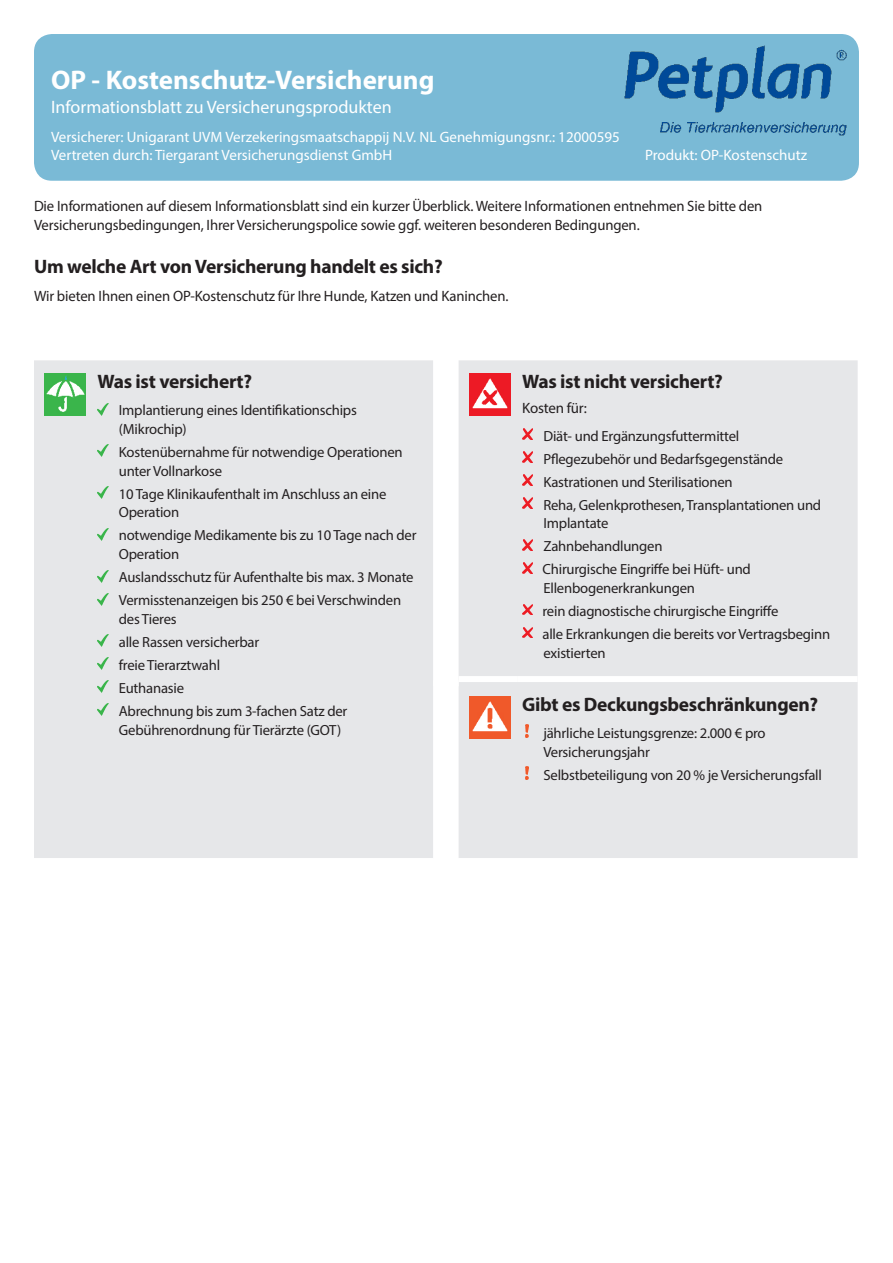
<style>
.page{position:relative;width:893px;height:1263px;background:#fff}
.page>*{position:absolute;margin:0;border:0;box-sizing:border-box;transform-origin:0 0}
.Form_title{font:700 27px "Myriad Pro";color:#fff}
.Cover_subhead{font:700 19.5px "Myriad Pro";letter-spacing:-.015em;color:#231f20}
.Form_title-2{font:18px "Myriad Pro";color:#fff}
.Form_intro{font:15px/19.5px "Myriad Pro";letter-spacing:-.01em;color:#231f20}
.Form_title-3{font:15px/18px "Myriad Pro";color:#fff}
.Cover_subhead-2{font:15px "Myriad Pro";letter-spacing:-.015em;color:#231f20}
.Covered_bullets{font:14.7px/18.8px "Myriad Pro";letter-spacing:-.015em;color:#231f20}
</style>
<div class="page">
<div style="left:34px;top:34px;width:825px;height:147px;background:#7abad6;border-radius:18px"></div>
<div style="left:34px;top:360px;width:824px;height:498px;background:#e6e7e9"></div>
<div style="left:459px;top:676px;width:59px;height:6px;background:#fff"></div>
<div style="left:518px;top:676px;width:340px;height:6px;background:#fff"></div>
<div style="left:433px;top:680px;width:26px;height:6px;background:#fff"></div>
<img style="left:45px;top:373px;width:41px;height:43px">
<svg style="left:98px;top:403px;width:10px;height:12px"></svg>
<svg style="left:98px;top:445px;width:10px;height:12px"></svg>
<svg style="left:98px;top:487px;width:10px;height:11px"></svg>
<svg style="left:98px;top:528px;width:10px;height:12px"></svg>
<svg style="left:98px;top:570px;width:10px;height:12px"></svg>
<svg style="left:98px;top:593px;width:10px;height:12px"></svg>
<svg style="left:98px;top:635px;width:10px;height:12px"></svg>
<svg style="left:98px;top:658px;width:10px;height:12px"></svg>
<svg style="left:98px;top:681px;width:10px;height:12px"></svg>
<svg style="left:98px;top:704px;width:10px;height:12px"></svg>
<img style="left:469px;top:373px;width:41px;height:43px">
<svg style="left:522px;top:429px;width:11px;height:10px"></svg>
<svg style="left:522px;top:452px;width:11px;height:10px"></svg>
<svg style="left:522px;top:475px;width:11px;height:10px"></svg>
<svg style="left:522px;top:498px;width:11px;height:10px"></svg>
<svg style="left:522px;top:539px;width:11px;height:11px"></svg>
<svg style="left:522px;top:562px;width:11px;height:11px"></svg>
<svg style="left:522px;top:604px;width:11px;height:11px"></svg>
<svg style="left:522px;top:627px;width:11px;height:11px"></svg>
<img style="left:469px;top:696px;width:41px;height:43px">
<svg style="left:525px;top:725px;width:4px;height:13px"></svg>
<img style="left:525px;top:766px;width:4px;height:14px">
<img style="left:624px;top:45px;width:223px;height:91px">
<p class="Form_title" style="left:51px;top:62px;width:385px">OP - Kostenschutz-Versicherung</p>
<p class="Form_title-2" style="left:51px;top:96px;width:342px">Informationsblatt zu Versicherungsprodukten</p>
<p class="Form_title-3" style="left:51px;top:127px;width:570px">Versicherer: Unigarant UVM Verzekeringsmaatschappij N.V. NL Genehmigungsnr.: 12000595<br>Vertreten durch: Tiergarant Versicherungsdienst GmbH</p>
<p class="Form_title-3" style="left:645px;top:145px;width:164px">Produkt: OP-Kostenschutz</p>
<p class="Form_intro" style="left:34px;top:196px;width:730px">Die Informationen auf diesem Informationsblatt sind ein kurzer Überblick. Weitere Informationen entnehmen Sie bitte den<br>Versicherungsbedingungen, Ihrer Versicherungspolice sowie ggf. weiteren besonderen Bedingungen.</p>
<p class="Cover_subhead" style="left:34px;top:254px;width:410px">Um welche Art von Versicherung handelt es sich?</p>
<p class="Form_intro" style="left:34px;top:286px;width:476px">Wir bieten Ihnen einen OP-Kostenschutz für Ihre Hunde, Katzen und Kaninchen.</p>
<p class="Cover_subhead" style="left:98px;top:368px;width:156px">Was ist versichert?</p>
<p class="Covered_bullets" style="left:119px;top:400px;width:240px">Implantierung eines Identifikationschips (Mikrochip)</p>
<p class="Covered_bullets" style="left:119px;top:442px;width:285px">Kostenübernahme für notwendige Operationen unter Vollnarkose</p>
<p class="Covered_bullets" style="left:119px;top:484px;width:269px">10 Tage Klinikaufenthalt im Anschluss an eine<br>Operation</p>
<p class="Covered_bullets" style="left:119px;top:526px;width:299px">notwendige Medikamente bis zu 10 Tage nach der<br>Operation</p>
<p class="Covered_bullets" style="left:119px;top:567px;width:296px">Auslandsschutz für Aufenthalte bis max. 3 Monate</p>
<p class="Covered_bullets" style="left:119px;top:590px;width:284px">Vermisstenanzeigen bis 250 € bei Verschwinden des Tieres</p>
<p class="Covered_bullets" style="left:119px;top:632px;width:142px">alle Rassen versicherbar</p>
<p class="Covered_bullets" style="left:119px;top:655px;width:103px">freie Tierarztwahl</p>
<p class="Covered_bullets" style="left:119px;top:678px;width:67px">Euthanasie</p>
<p class="Covered_bullets" style="left:119px;top:701px;width:230px">Abrechnung bis zum 3-fachen Satz der<br>Gebührenordnung für Tierärzte (GOT)</p>
<p class="Cover_subhead" style="left:522px;top:368px;width:202px">Was ist nicht versichert?</p>
<p class="Cover_subhead-2" style="left:522px;top:399px;width:66px">Kosten für:</p>
<p class="Covered_bullets" style="left:543px;top:426px;width:197px">Diät- und Ergänzungsfuttermittel</p>
<p class="Covered_bullets" style="left:543px;top:449px;width:241px">Pflegezubehör und Bedarfsgegenstände</p>
<p class="Covered_bullets" style="left:543px;top:472px;width:191px">Kastrationen und Sterilisationen</p>
<p class="Covered_bullets" style="left:543px;top:495px;width:279px">Reha, Gelenkprothesen, Transplantationen und<br>Implantate</p>
<p class="Covered_bullets" style="left:543px;top:537px;width:121px">Zahnbehandlungen</p>
<p class="Covered_bullets" style="left:542px;top:560px;width:210px">Chirurgische Eingriffe bei Hüft- und<br>Ellenbogenerkrankungen</p>
<p class="Covered_bullets" style="left:542px;top:601px;width:237px">rein diagnostische chirurgische Eingriffe</p>
<p class="Covered_bullets" style="left:542px;top:624px;width:289px">alle Erkrankungen die bereits vor Vertragsbeginn existierten</p>
<p class="Cover_subhead" style="left:522px;top:691px;width:298px">Gibt es Deckungsbeschränkungen?</p>
<p class="Covered_bullets" style="left:543px;top:723px;width:224px">jährliche Leistungsgrenze: 2.000 € pro<br>Versicherungsjahr</p>
<p class="Covered_bullets" style="left:543px;top:765px;width:280px">Selbstbeteiligung von 20 % je Versicherungsfall</p>
</div>
